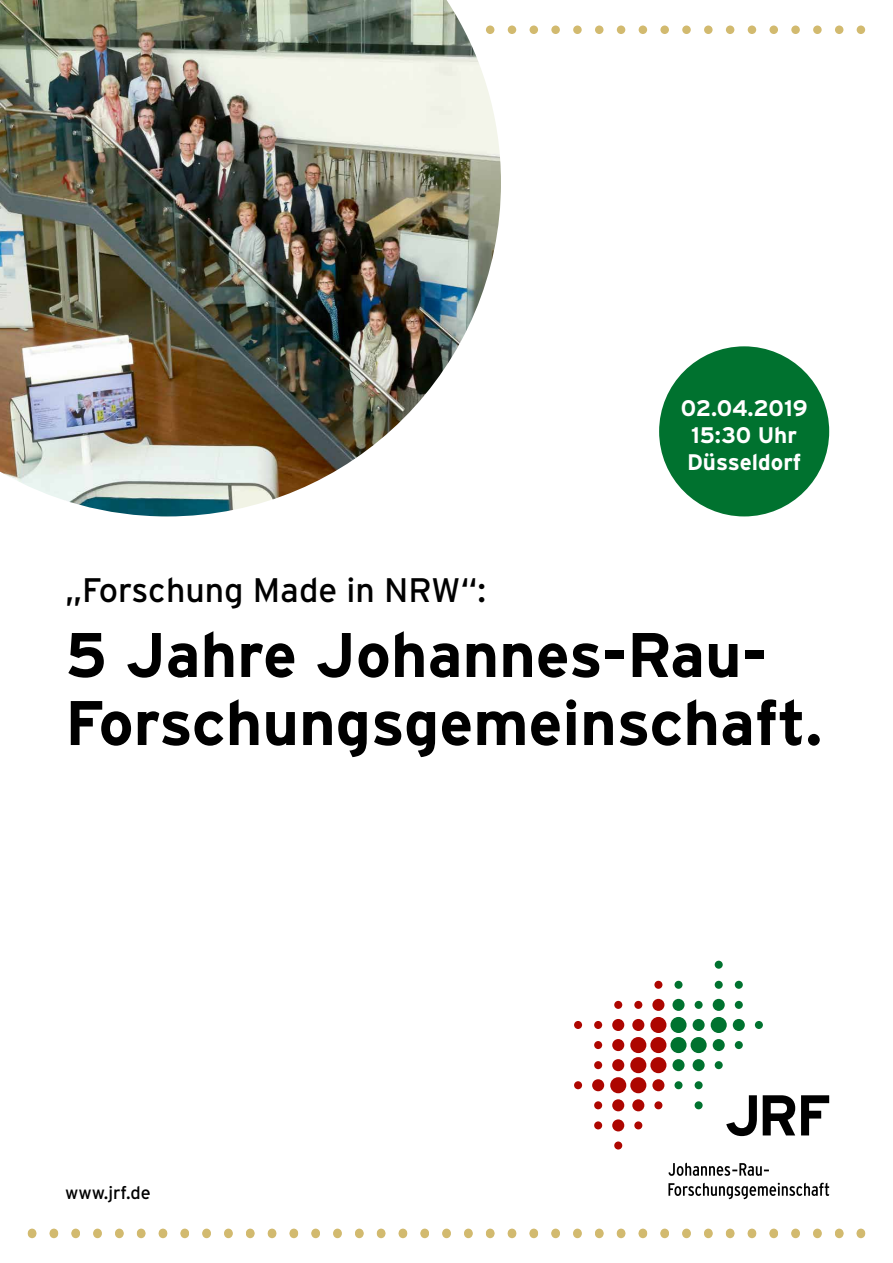
<style>
.page{position:relative;width:893px;height:1263px;background:#fff}
.page>*{position:absolute;margin:0;border:0;box-sizing:border-box;transform-origin:0 0}
.t1{font:700 62.85px/68.1px "Interstate";color:#000}
.t2{font:34.05px "Interstate";color:#000}
.t3{font:700 22.5px/27px "Interstate";color:#fff}
.t4{font:18px "Interstate";color:#000}
</style>
<div class="page">
<svg style="left:857px;top:1228px;width:8px;height:9px"></svg>
<svg style="left:835px;top:1228px;width:8px;height:9px"></svg>
<svg style="left:813px;top:1228px;width:9px;height:9px"></svg>
<svg style="left:791px;top:1228px;width:9px;height:9px"></svg>
<svg style="left:769px;top:1228px;width:9px;height:9px"></svg>
<svg style="left:748px;top:1228px;width:8px;height:9px"></svg>
<svg style="left:726px;top:1228px;width:8px;height:9px"></svg>
<svg style="left:704px;top:1228px;width:9px;height:9px"></svg>
<svg style="left:682px;top:1228px;width:9px;height:9px"></svg>
<svg style="left:660px;top:1228px;width:9px;height:9px"></svg>
<svg style="left:639px;top:1228px;width:8px;height:9px"></svg>
<svg style="left:617px;top:1228px;width:8px;height:9px"></svg>
<svg style="left:595px;top:1228px;width:8px;height:9px"></svg>
<svg style="left:573px;top:1228px;width:9px;height:9px"></svg>
<svg style="left:551px;top:1228px;width:9px;height:9px"></svg>
<svg style="left:530px;top:1228px;width:8px;height:9px"></svg>
<svg style="left:508px;top:1228px;width:8px;height:9px"></svg>
<svg style="left:486px;top:1228px;width:8px;height:9px"></svg>
<svg style="left:464px;top:1228px;width:9px;height:9px"></svg>
<svg style="left:442px;top:1228px;width:9px;height:9px"></svg>
<svg style="left:420px;top:1228px;width:9px;height:9px"></svg>
<svg style="left:399px;top:1228px;width:8px;height:9px"></svg>
<svg style="left:377px;top:1228px;width:8px;height:9px"></svg>
<svg style="left:355px;top:1228px;width:9px;height:9px"></svg>
<svg style="left:333px;top:1228px;width:9px;height:9px"></svg>
<svg style="left:311px;top:1228px;width:9px;height:9px"></svg>
<svg style="left:290px;top:1228px;width:8px;height:9px"></svg>
<svg style="left:268px;top:1228px;width:8px;height:9px"></svg>
<svg style="left:246px;top:1228px;width:8px;height:9px"></svg>
<svg style="left:224px;top:1228px;width:9px;height:9px"></svg>
<svg style="left:202px;top:1228px;width:9px;height:9px"></svg>
<svg style="left:181px;top:1228px;width:8px;height:9px"></svg>
<svg style="left:159px;top:1228px;width:8px;height:9px"></svg>
<svg style="left:137px;top:1228px;width:8px;height:9px"></svg>
<svg style="left:115px;top:1228px;width:9px;height:9px"></svg>
<svg style="left:93px;top:1228px;width:9px;height:9px"></svg>
<svg style="left:71px;top:1228px;width:9px;height:9px"></svg>
<svg style="left:50px;top:1228px;width:8px;height:9px"></svg>
<svg style="left:28px;top:1228px;width:8px;height:9px"></svg>
<div style="left:857px;top:1230px;width:8px;height:8px;background:#d2ba6f;border-radius:50%"></div>
<div style="left:835px;top:1230px;width:8px;height:8px;background:#d2ba6f;border-radius:50%"></div>
<div style="left:813px;top:1230px;width:9px;height:8px;background:#d2ba6f;border-radius:50%"></div>
<div style="left:791px;top:1230px;width:9px;height:8px;background:#d2ba6f;border-radius:50%"></div>
<div style="left:769px;top:1230px;width:9px;height:8px;background:#d2ba6f;border-radius:50%"></div>
<div style="left:748px;top:1230px;width:8px;height:8px;background:#d2ba6f;border-radius:50%"></div>
<div style="left:726px;top:1230px;width:8px;height:8px;background:#d2ba6f;border-radius:50%"></div>
<div style="left:704px;top:1230px;width:9px;height:8px;background:#d2ba6f;border-radius:50%"></div>
<div style="left:682px;top:1230px;width:9px;height:8px;background:#d2ba6f;border-radius:50%"></div>
<div style="left:660px;top:1230px;width:9px;height:8px;background:#d2ba6f;border-radius:50%"></div>
<div style="left:639px;top:1230px;width:8px;height:8px;background:#d2ba6f;border-radius:50%"></div>
<div style="left:617px;top:1230px;width:8px;height:8px;background:#d2ba6f;border-radius:50%"></div>
<div style="left:595px;top:1230px;width:8px;height:8px;background:#d2ba6f;border-radius:50%"></div>
<div style="left:573px;top:1230px;width:9px;height:8px;background:#d2ba6f;border-radius:50%"></div>
<div style="left:551px;top:1230px;width:9px;height:8px;background:#d2ba6f;border-radius:50%"></div>
<div style="left:530px;top:1230px;width:8px;height:8px;background:#d2ba6f;border-radius:50%"></div>
<div style="left:508px;top:1230px;width:8px;height:8px;background:#d2ba6f;border-radius:50%"></div>
<div style="left:486px;top:1230px;width:8px;height:8px;background:#d2ba6f;border-radius:50%"></div>
<div style="left:464px;top:1230px;width:9px;height:8px;background:#d2ba6f;border-radius:50%"></div>
<div style="left:442px;top:1230px;width:9px;height:8px;background:#d2ba6f;border-radius:50%"></div>
<div style="left:420px;top:1230px;width:9px;height:8px;background:#d2ba6f;border-radius:50%"></div>
<div style="left:399px;top:1230px;width:8px;height:8px;background:#d2ba6f;border-radius:50%"></div>
<div style="left:377px;top:1230px;width:8px;height:8px;background:#d2ba6f;border-radius:50%"></div>
<div style="left:355px;top:1230px;width:9px;height:8px;background:#d2ba6f;border-radius:50%"></div>
<div style="left:333px;top:1230px;width:9px;height:8px;background:#d2ba6f;border-radius:50%"></div>
<div style="left:311px;top:1230px;width:9px;height:8px;background:#d2ba6f;border-radius:50%"></div>
<div style="left:290px;top:1230px;width:8px;height:8px;background:#d2ba6f;border-radius:50%"></div>
<div style="left:268px;top:1230px;width:8px;height:8px;background:#d2ba6f;border-radius:50%"></div>
<div style="left:246px;top:1230px;width:8px;height:8px;background:#d2ba6f;border-radius:50%"></div>
<div style="left:224px;top:1230px;width:9px;height:8px;background:#d2ba6f;border-radius:50%"></div>
<div style="left:202px;top:1230px;width:9px;height:8px;background:#d2ba6f;border-radius:50%"></div>
<div style="left:181px;top:1230px;width:8px;height:8px;background:#d2ba6f;border-radius:50%"></div>
<div style="left:159px;top:1230px;width:8px;height:8px;background:#d2ba6f;border-radius:50%"></div>
<div style="left:137px;top:1230px;width:8px;height:8px;background:#d2ba6f;border-radius:50%"></div>
<div style="left:115px;top:1230px;width:9px;height:8px;background:#d2ba6f;border-radius:50%"></div>
<div style="left:93px;top:1230px;width:9px;height:8px;background:#d2ba6f;border-radius:50%"></div>
<div style="left:71px;top:1230px;width:9px;height:8px;background:#d2ba6f;border-radius:50%"></div>
<div style="left:50px;top:1230px;width:8px;height:8px;background:#d2ba6f;border-radius:50%"></div>
<div style="left:28px;top:1230px;width:8px;height:8px;background:#d2ba6f;border-radius:50%"></div>
<div style="left:857px;top:26px;width:8px;height:8px;background:#d2ba6f;border-radius:50%"></div>
<div style="left:835px;top:26px;width:8px;height:8px;background:#d2ba6f;border-radius:50%"></div>
<div style="left:813px;top:26px;width:9px;height:8px;background:#d2ba6f;border-radius:50%"></div>
<div style="left:791px;top:26px;width:9px;height:8px;background:#d2ba6f;border-radius:50%"></div>
<div style="left:769px;top:26px;width:9px;height:8px;background:#d2ba6f;border-radius:50%"></div>
<div style="left:748px;top:26px;width:8px;height:8px;background:#d2ba6f;border-radius:50%"></div>
<div style="left:726px;top:26px;width:8px;height:8px;background:#d2ba6f;border-radius:50%"></div>
<div style="left:704px;top:26px;width:9px;height:8px;background:#d2ba6f;border-radius:50%"></div>
<div style="left:682px;top:26px;width:9px;height:8px;background:#d2ba6f;border-radius:50%"></div>
<div style="left:660px;top:26px;width:9px;height:8px;background:#d2ba6f;border-radius:50%"></div>
<div style="left:639px;top:26px;width:8px;height:8px;background:#d2ba6f;border-radius:50%"></div>
<div style="left:617px;top:26px;width:8px;height:8px;background:#d2ba6f;border-radius:50%"></div>
<div style="left:595px;top:26px;width:8px;height:8px;background:#d2ba6f;border-radius:50%"></div>
<div style="left:573px;top:26px;width:9px;height:8px;background:#d2ba6f;border-radius:50%"></div>
<div style="left:551px;top:26px;width:9px;height:8px;background:#d2ba6f;border-radius:50%"></div>
<div style="left:530px;top:26px;width:8px;height:8px;background:#d2ba6f;border-radius:50%"></div>
<div style="left:508px;top:26px;width:8px;height:8px;background:#d2ba6f;border-radius:50%"></div>
<div style="left:659px;top:346px;width:170px;height:170px;background:#00722f;border-radius:50%"></div>
<svg style="left:574px;top:961px;width:255px;height:188px"></svg>
<svg style="left:668px;top:1162px;width:161px;height:37px"></svg>
<img style="left:0;top:0;width:501px;height:516px">
<p class="t2" style="left:65px;top:571px;width:422px">„Forschung Made in NRW“:</p>
<p class="t3" style="left:681px;top:394px;width:128px">02.04.2019<br>15:30 Uhr<br>Düsseldorf</p>
<p class="t1" style="left:65px;top:620px;width:759px">5 Jahre Johannes-Rau-<br>Forschungsgemeinschaft.</p>
<p class="t4" style="left:65px;top:1183px;width:87px">www.jrf.de</p>
</div>
